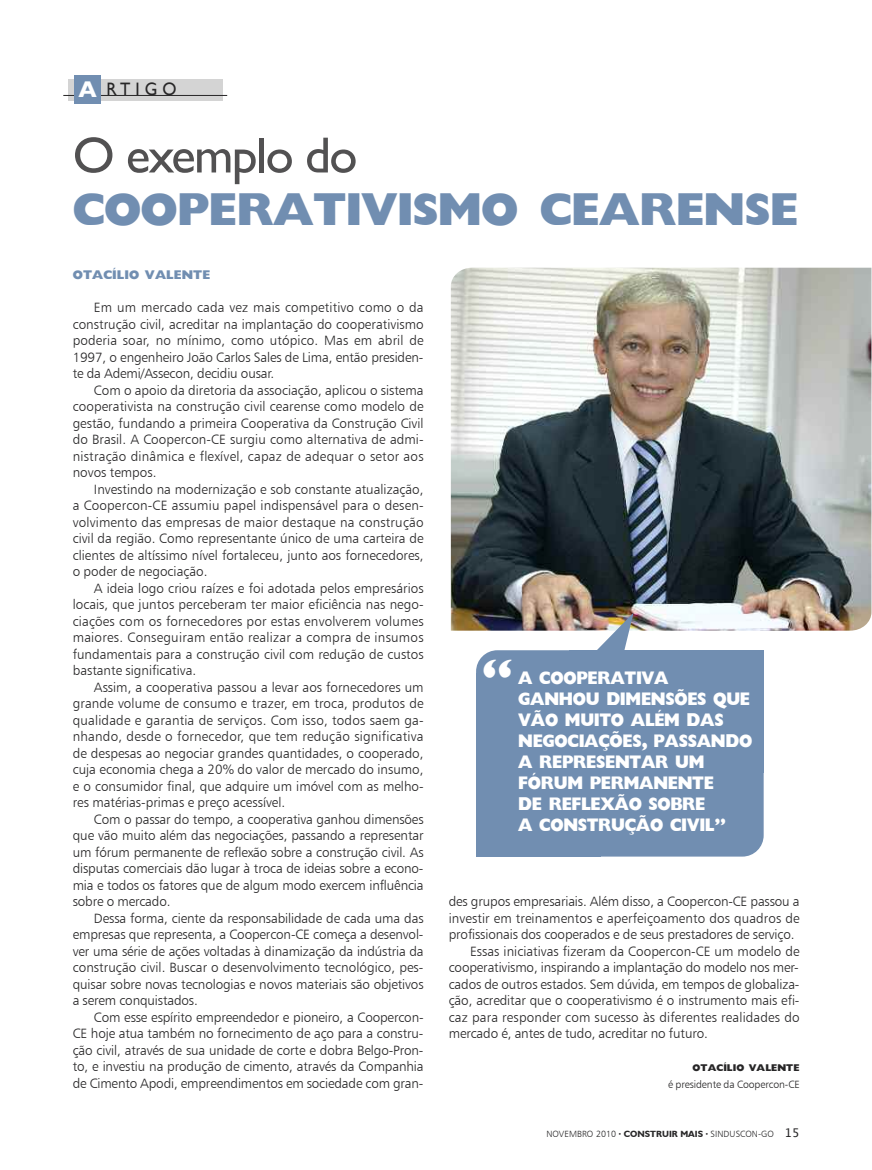
<style>
.page{position:relative;width:872px;height:1170px;background:#fff}
.page>*{position:absolute;margin:0;border:0;box-sizing:border-box;transform-origin:0 0}
.t1{font:51px "Gill Sans";color:#525152}
.t2{font:800 50.55px "Giligan";color:#fff;scale:.96 1}
.t3{font:800 49.5px "Giligan";letter-spacing:-.035em;color:#718eb1}
.t4{font:800 19.5px/21px "Giligan";letter-spacing:-.035em;color:#fff;scale:.9 1}
.t5{font:18px "Gill Sans";letter-spacing:.29em;color:#272627;scale:.95 1}
.t6{font:13.5px/16.5px "Humanist 777 BT Light B";letter-spacing:-.01em;color:#272627;text-align:justify}
.t7{font:13.5px "Humanist 777 BT Light B";letter-spacing:.01em;color:#272627}
.t8{font:800 13.5px "Giligan";letter-spacing:-.01em;color:#718eb1}
.t9{font:10.5px "Humanist 777 BT Light B";letter-spacing:-.01em;color:#272627}
.t10{font:800 10.5px "Giligan";letter-spacing:-.01em;color:#272627}
.t11{font:9px "Humanist 777 BT Light B";letter-spacing:.005em;color:#272627}
.s1{font-weight:700;font-size:23.25px;color:#fff}
.s2{font-family:"Humanist 521 BT";font-weight:700}
.s3{font-family:"Lucida Grande";font-size:12px}
</style>
<div class="page">
<img style="left:451px;top:268px;width:420px;height:362px">
<div style="left:68px;top:79px;width:154px;height:22px;background:#d4d4d4"></div>
<hr style="left:63px;top:95px;width:164px;height:1px;background:#272627">
<div style="left:74px;top:75px;width:27px;height:29px;background:#718eb1"></div>
<div style="left:476px;top:673px;width:124px;height:183px;background:#718eb1"></div>
<div style="left:569px;top:650px;width:195px;height:123px;background:#718eb1"></div>
<div style="left:560px;top:744px;width:203px;height:112px;background:#718eb1;border-radius:21px"></div>
<div style="left:476px;top:650px;width:124px;height:62px;background:#718eb1;border-radius:21px"></div>
<svg style="left:596px;top:612px;width:37px;height:38px"></svg>
<h3 class="t5" style="left:79px;top:79px;width:104px"><span class="s1">A</span> Rtigo</h3>
<h1 class="t1" style="left:73px;top:126px;width:286px">o exemplo do</h1>
<h3 class="t3" style="left:73px;top:180px;width:728px">COOPERATIVISMO CEARENSE</h3>
<p class="t8" style="left:73px;top:267px;width:139px">OTACÍLIO VALENTE</p>
<p class="t6" style="left:73px;top:299px;width:352px;text-indent:21px">Em um mercado cada vez mais competitivo como o da construção civil, acreditar na implantação do cooperativismo poderia soar, no mínimo, como utópico. Mas em abril de 1997, o engenheiro João Carlos Sales de Lima, então presiden&shy;te da Ademi/Assecon, decidiu ousar.</p>
<p class="t6" style="left:73px;top:381px;width:352px;text-indent:21px">Com o apoio da diretoria da associação, aplicou o sistema cooperativista na construção civil cearense como modelo de gestão, fundando a primeira Cooperativa da Construção Civil do Brasil. A Coopercon-CE surgiu como alternativa de admi&shy;nistração dinâmica e flexível, capaz de adequar o setor aos novos tempos.</p>
<p class="t6" style="left:73px;top:480px;width:352px;text-indent:21px">Investindo na modernização e sob constante atualização, a Coopercon-CE assumiu papel indispensável para o desen&shy;volvimento das empresas de maior destaque na construção civil da região. Como representante único de uma carteira de clientes de altíssimo nível fortaleceu, junto aos fornecedores, o poder de negociação.</p>
<p class="t6" style="left:73px;top:579px;width:352px;text-indent:21px">A ideia logo criou raízes e foi adotada pelos empresários locais, que juntos perceberam ter maior eficiência nas nego&shy;ciações com os fornecedores por estas envolverem volumes maiores. Conseguiram então realizar a compra de insumos fundamentais para a construção civil com redução de custos bastante significativa.</p>
<p class="t6" style="left:73px;top:678px;width:352px;text-indent:21px">Assim, a cooperativa passou a levar aos fornecedores um grande volume de consumo e trazer, em troca, produtos de qualidade e garantia de serviços. Com isso, todos saem ga&shy;nhando, desde o fornecedor, que tem redução significativa de despesas ao negociar grandes quantidades, o cooperado, cuja economia chega a 20% do valor de mercado do insumo, e o consumidor final, que adquire um imóvel com as melho&shy;res matérias-primas e preço acessível.</p>
<p class="t6" style="left:73px;top:810px;width:352px;text-indent:21px">Com o passar do tempo, a cooperativa ganhou dimensões que vão muito além das negociações, passando a representar um fórum permanente de reflexão sobre a construção civil. As disputas comerciais dão lugar à troca de ideias sobre a econo&shy;mia e todos os fatores que de algum modo exercem influência sobre o mercado.</p>
<p class="t6" style="left:73px;top:909px;width:352px;text-indent:21px">Dessa forma, ciente da responsabilidade de cada uma das empresas que representa, a Coopercon-CE começa a desenvol&shy;ver uma série de ações voltadas à dinamização da indústria da construção civil. Buscar o desenvolvimento tecnológico, pes&shy;quisar sobre novas tecnologias e novos materiais são objetivos a serem conquistados.</p>
<p class="t6" style="left:73px;top:1008px;width:352px;text-indent:21px">Com esse espírito empreendedor e pioneiro, a Coopercon-CE hoje atua também no fornecimento de aço para a constru&shy;ção civil, através de sua unidade de corte e dobra Belgo-Pron&shy;to, e investiu na produção de cimento, através da Companhia de Cimento Apodi, empreendimentos em sociedade com gran-</p>
<h2 class="t2" style="left:481px;top:646px;width:36px">“</h2>
<h3 class="t4" style="left:518px;top:667px;width:262px">A COOPERATIVA<br>GANHOU DIMENSÕES QUE<br>VÃO MUITO ALÉM DAS<br>NEGOCIAÇÕES, PASSANDO<br>A REPRESENTAR UM<br>FÓRUM PERMANENTE<br>DE REFLEXÃO SOBRE<br>A CONSTRUÇÃO CIVIL”</h3>
<p class="t6" style="left:449px;top:893px;width:352px">des grupos empresariais. Além disso, a Coopercon-CE passou a</p>
<p class="t6" style="left:449px;top:909px;width:352px">investir em treinamentos e aperfeiçoamento dos quadros de</p>
<p class="t6" style="left:449px;top:926px;width:347px">profissionais dos cooperados e de seus prestadores de serviço.</p>
<p class="t6" style="left:470px;top:942px;width:331px">Essas iniciativas fizeram da Coopercon-CE um modelo de</p>
<p class="t6" style="left:449px;top:959px;width:351px">cooperativismo, inspirando a implantação do modelo nos mer-</p>
<p class="t6" style="left:449px;top:975px;width:352px">cados de outros estados. Sem dúvida, em tempos de globaliza-</p>
<p class="t6" style="left:449px;top:992px;width:352px">ção, acreditar que o cooperativismo é o instrumento mais efi-</p>
<p class="t7" style="left:449px;top:1008px;width:352px">caz para responder com sucesso às diferentes realidades do</p>
<p class="t6" style="left:449px;top:1025px;width:261px">mercado é, antes de tudo, acreditar no futuro.</p>
<p class="t10" style="left:692px;top:1061px;width:109px">OTACÍLIO VALENTE</p>
<p class="t9" style="left:668px;top:1077px;width:133px">é presidente da Coopercon-CE</p>
<p class="t11" style="left:546px;top:1128px;width:255px">NOVEMBRO 2010 ● <span class="s2">CONSTRUIR MAIS</span> ● SINDUSCON-GO <span class="s3">15</span></p>
</div>
